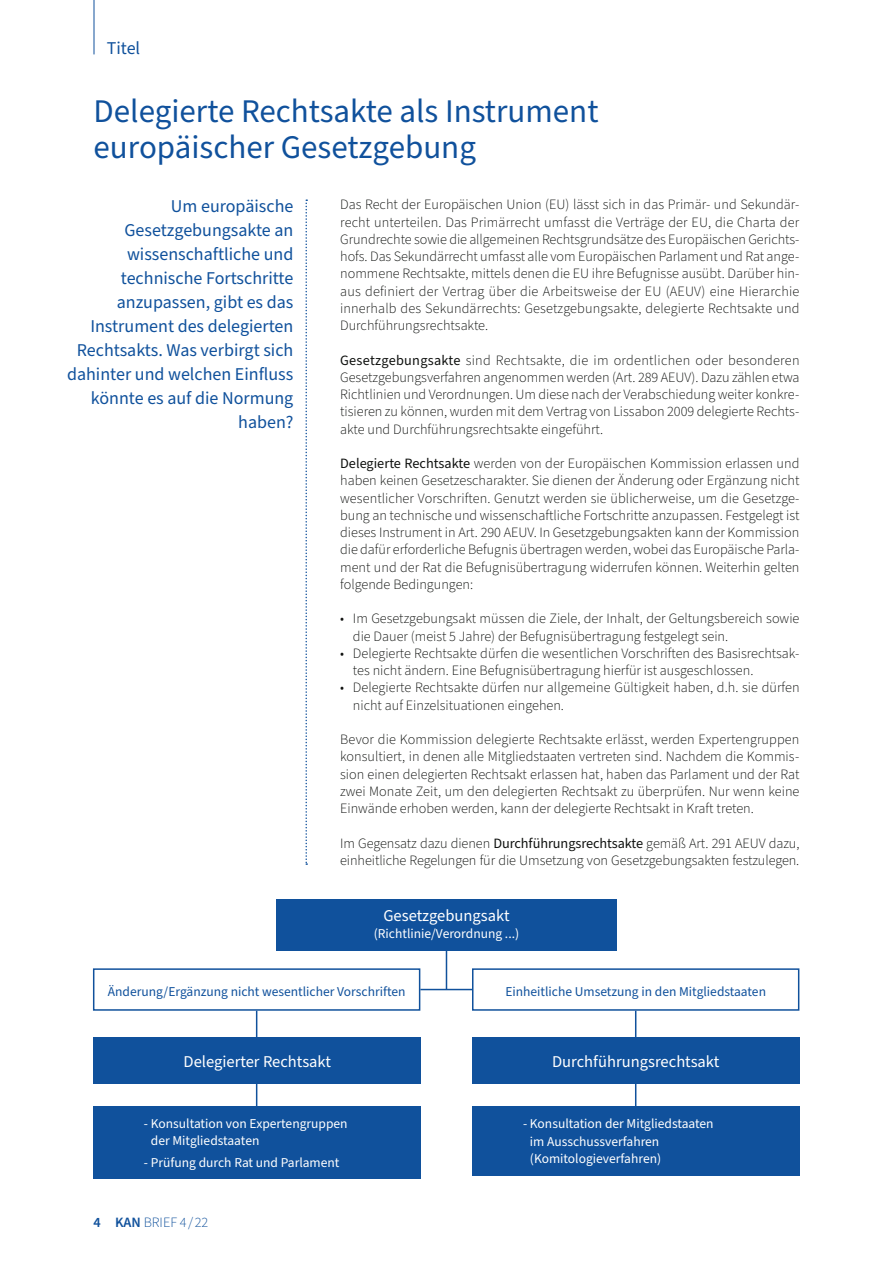
<style>
.page{position:relative;width:893px;height:1263px;background:#fff}
.page>*{position:absolute;margin:0;border:0;box-sizing:border-box;transform-origin:0 0}
.U{font:33px/36px "Source Sans Pro";color:#10519c}
.VS{font:18px/24px "Source Sans Pro";color:#10519c;text-align:right}
.Kopfzeile{font:18px "Source Sans Pro";color:#10519c}
.g_D{font:16.5px "Source Sans Pro";color:#fff}
.g_D-2{font:300 14.25px/17.2px "Source Sans Pro";color:#0f110f;text-align:justify}
.t1{font:300 14.25px "Source Sans Pro";color:#10519c}
.g_D-3{font:13.5px/17.2px "Source Sans Pro";color:#fff}
.g_D-4{font:13.5px "Source Sans Pro";color:#10519c}
.s1{font-weight:400}
.s2{font-weight:600}
</style>
<div class="page">
<hr style="left:94px;top:0;width:1px;height:54px;background:#10519c">
<svg style="left:305px;top:199px;width:2px;height:666px"></svg>
<hr style="left:635px;top:1011px;width:1px;height:101px;background:#10519c">
<hr style="left:256px;top:1011px;width:1px;height:101px;background:#10519c">
<div style="left:276px;top:899px;width:341px;height:51px;background:#10519c"></div>
<div style="left:93px;top:968px;width:327px;height:43px;border:2px solid #10519c"></div>
<div style="left:472px;top:968px;width:327px;height:43px;border:2px solid #10519c"></div>
<div style="left:94px;top:1037px;width:327px;height:47px;background:#10519c"></div>
<div style="left:472px;top:1037px;width:327px;height:47px;background:#10519c"></div>
<div style="left:93px;top:1106px;width:327px;height:73px;background:#10519c"></div>
<div style="left:472px;top:1106px;width:327px;height:69px;background:#10519c"></div>
<hr style="left:446px;top:950px;width:1px;height:39px;background:#10519c">
<hr style="left:420px;top:989px;width:52px;height:1px;background:#10519c">
<p class="Kopfzeile" style="left:107px;top:36px;width:35px">Titel</p>
<p class="U" style="left:94px;top:94px;width:506px">Delegierte Rechtsakte als Instrument europäischer Gesetzgebung</p>
<p class="VS" style="left:67px;top:194px;width:228px">Um europäische<br>Gesetzgebungsakte an wissenschaftliche und technische Fortschritte anzupassen, gibt es das<br>Instrument des delegierten<br>Rechtsakts. Was verbirgt sich dahinter und welchen Einfluss könnte es auf die Normung haben?</p>
<p class="g_D-2" style="left:340px;top:196px;width:461px">Das Recht der Europäischen Union (EU) lässt sich in das Primär- und Sekundär&shy;recht unterteilen. Das Primärrecht umfasst die Verträge der EU, die Charta der Grundrechte sowie die allgemeinen Rechtsgrundsätze des Europäischen Gerichts&shy;hofs. Das Sekundärrecht umfasst alle vom Europäischen Parlament und Rat ange&shy;nommene Rechtsakte, mittels denen die EU ihre Befugnisse ausübt. Darüber hin&shy;aus definiert der Vertrag über die Arbeitsweise der EU (AEUV) eine Hierarchie innerhalb des Sekundärrechts: Gesetzgebungsakte, delegierte Rechtsakte und Durchführungsrechtsakte.</p>
<p class="g_D-2" style="left:340px;top:352px;width:461px"><span class="s1">Gesetzgebungsakte</span> sind Rechtsakte, die im ordentlichen oder besonderen Gesetzgebungsverfahren angenommen werden (Art. 289 AEUV). Dazu zählen etwa Richtlinien und Verordnungen. Um diese nach der Verabschiedung weiter konkre&shy;tisieren zu können, wurden mit dem Vertrag von Lissabon 2009 delegierte Rechts&shy;akte und Durchführungsrechtsakte eingeführt.</p>
<p class="g_D-2" style="left:340px;top:455px;width:461px"><span class="s1">Delegierte Rechtsakte</span> werden von der Europäischen Kommission erlassen und haben keinen Gesetzescharakter. Sie dienen der Änderung oder Ergänzung nicht wesentlicher Vorschriften. Genutzt werden sie üblicherweise, um die Gesetzge&shy;bung an technische und wissenschaftliche Fortschritte anzupassen. Festgelegt ist dieses Instrument in Art. 290 AEUV. In Gesetzgebungsakten kann der Kommission die dafür erforderliche Befugnis übertragen werden, wobei das Europäische Parla&shy;ment und der Rat die Befugnisübertragung widerrufen können. Weiterhin gelten folgende Bedingungen:</p>
<p class="g_D-2" style="left:353px;top:610px;width:448px;text-indent:-13px">• Im Gesetzgebungsakt müssen die Ziele, der Inhalt, der Geltungsbereich sowie die Dauer (meist 5 Jahre) der Befugnisübertragung festgelegt sein.</p>
<p class="g_D-2" style="left:353px;top:645px;width:448px;text-indent:-13px">• Delegierte Rechtsakte dürfen die wesentlichen Vorschriften des Basisrechtsak&shy;tes nicht ändern. Eine Befugnisübertragung hierfür ist ausgeschlossen.</p>
<p class="g_D-2" style="left:353px;top:679px;width:448px;text-indent:-13px">• Delegierte Rechtsakte dürfen nur allgemeine Gültigkeit haben, d.h. sie dürfen nicht auf Einzelsituationen eingehen.</p>
<p class="g_D-2" style="left:340px;top:731px;width:461px">Bevor die Kommission delegierte Rechtsakte erlässt, werden Expertengruppen konsultiert, in denen alle Mitgliedstaaten vertreten sind. Nachdem die Kommis&shy;sion einen delegierten Rechtsakt erlassen hat, haben das Parlament und der Rat zwei Monate Zeit, um den delegierten Rechtsakt zu überprüfen. Nur wenn keine Einwände erhoben werden, kann der delegierte Rechtsakt in Kraft treten.</p>
<p class="g_D-2" style="left:340px;top:835px;width:461px">Im Gegensatz dazu dienen <span class="s1">Durchführungsrechtsakte</span> gemäß Art. 291 AEUV dazu, einheitliche Regelungen für die Umsetzung von Gesetzgebungsakten festzulegen.</p>
<p class="g_D" style="left:383px;top:904px;width:128px">Gesetzgebungsakt</p>
<p class="g_D-3" style="left:374px;top:925px;width:147px">(Richtlinie/Verordnung ...)</p>
<p class="g_D-4" style="left:108px;top:983px;width:299px">Änderung/Ergänzung nicht wesentlicher Vorschriften</p>
<p class="g_D-4" style="left:505px;top:983px;width:262px">Einheitliche Umsetzung in den Mitgliedstaaten</p>
<p class="g_D" style="left:183px;top:1050px;width:149px">Delegierter Rechtsakt</p>
<p class="g_D" style="left:552px;top:1050px;width:169px">Durchführungsrechtsakt</p>
<p class="g_D-3" style="left:151px;top:1115px;width:198px;text-indent:-7px">- Konsultation von Expertengruppen der Mitgliedstaaten</p>
<p class="g_D-3" style="left:144px;top:1154px;width:197px">- Prüfung durch Rat und Parlament</p>
<p class="t1" style="left:94px;top:1213px;width:116px"><span class="s2">4 KAN</span> BRIEF 4 / 22</p>
<p class="g_D-3" style="left:530px;top:1116px;width:185px;text-indent:-7px">- Konsultation der Mitgliedstaaten im Ausschussverfahren (Komitologieverfahren)</p>
</div>
